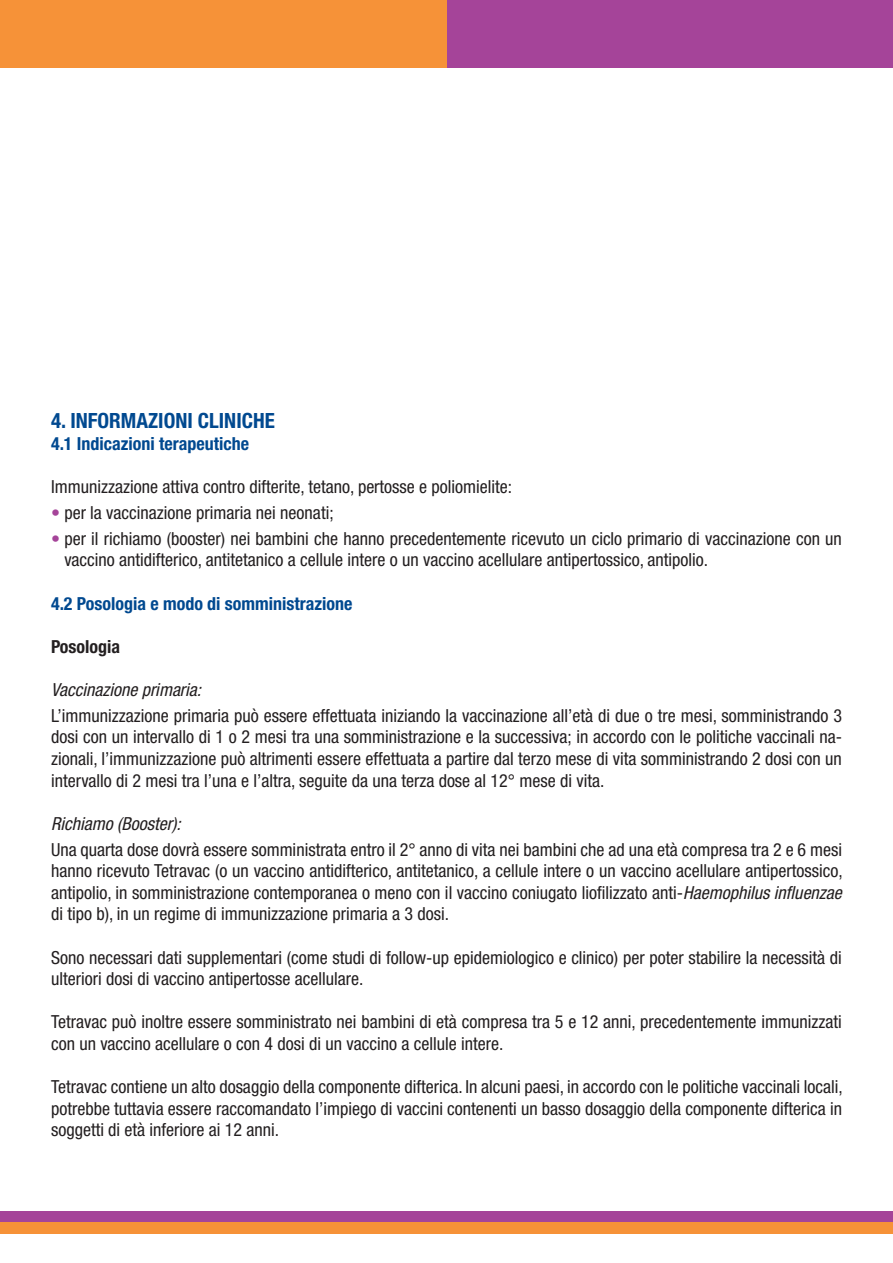
<style>
.page{position:relative;width:893px;height:1263px;background:#fff}
.page>*{position:absolute;margin:0;border:0;box-sizing:border-box;transform-origin:0 0}
.t1{font:700 condensed 21px "Helvetica Neue LT Std";color:#014990}
.t2{font:condensed 18px/21.6px "Helvetica Neue LT Std";color:#231f20}
.t3{font:700 condensed 18px "Helvetica Neue LT Std";color:#014990}
.t4{font:italic condensed 18px "Helvetica Neue LT Std";color:#231f20}
.t5{font:700 condensed 18px "Helvetica Neue LT Std";color:#231f20}
.s1{color:#a54499}
.s2{font-style:italic}
</style>
<div class="page">
<div style="left:0;top:0;width:449px;height:68px;background:#f69238"></div>
<div style="left:447px;top:0;width:446px;height:68px;background:#a54499"></div>
<hr style="left:0;top:0;width:1px;height:68px;background:#a54499">
<div style="left:0;top:1212px;width:893px;height:11px;background:#a54499"></div>
<div style="left:0;top:1222px;width:893px;height:11px;background:#f69238"></div>
<p class="t1" style="left:51px;top:408px;width:225px">4. INFORMAZIONI CLINICHE</p>
<p class="t3" style="left:51px;top:432px;width:200px">4.1 Indicazioni terapeutiche</p>
<p class="t2" style="left:51px;top:476px;width:463px">Immunizzazione attiva contro difterite, tetano, pertosse e poliomielite:</p>
<p class="t2" style="left:51px;top:502px;width:284px"><span class="s1">•</span> per la vaccinazione primaria nei neonati;</p>
<p class="t2" style="left:64px;top:527px;width:779px;text-indent:-13px"><span class="s1">•</span> per il richiamo (booster) nei bambini che hanno precedentemente ricevuto un ciclo primario di vaccinazione con un vaccino antidifterico, antitetanico a cellule intere o un vaccino acellulare antipertossico, antipolio.</p>
<p class="t3" style="left:51px;top:592px;width:303px">4.2 Posologia e modo di somministrazione</p>
<p class="t5" style="left:51px;top:635px;width:71px">Posologia</p>
<p class="t4" style="left:51px;top:679px;width:152px">Vaccinazione primaria:</p>
<p class="t2" style="left:51px;top:704px;width:792px;text-align:justify">L’immunizzazione primaria può essere effettuata iniziando la vaccinazione all’età di due o tre mesi, somministrando 3 dosi con un intervallo di 1 o 2 mesi tra una somministrazione e la successiva; in accordo con le politiche vaccinali na&shy;zionali, l’immunizzazione può altrimenti essere effettuata a partire dal terzo mese di vita somministrando 2 dosi con un intervallo di 2 mesi tra l’una e l’altra, seguite da una terza dose al 12° mese di vita.</p>
<p class="t4" style="left:51px;top:813px;width:131px">Richiamo (Booster):</p>
<p class="t2" style="left:51px;top:838px;width:793px;text-align:justify">Una quarta dose dovrà essere somministrata entro il 2° anno di vita nei bambini che ad una età compresa tra 2 e 6 mesi hanno ricevuto Tetravac (o un vaccino antidifterico, antitetanico, a cellule intere o un vaccino acellulare antipertossico, antipolio, in somministrazione contemporanea o meno con il vaccino coniugato liofilizzato anti-<span class="s2">Haemophilus influenzae </span>di tipo b), in un regime di immunizzazione primaria a 3 dosi.</p>
<p class="t2" style="left:51px;top:946px;width:792px">Sono necessari dati supplementari (come studi di follow-up epidemiologico e clinico) per poter stabilire la necessità di ulteriori dosi di vaccino antipertosse acellulare.</p>
<p class="t2" style="left:51px;top:1011px;width:792px">Tetravac può inoltre essere somministrato nei bambini di età compresa tra 5 e 12 anni, precedentemente immunizzati con un vaccino acellulare o con 4 dosi di un vaccino a cellule intere.</p>
<p class="t2" style="left:51px;top:1076px;width:793px;text-align:justify">Tetravac contiene un alto dosaggio della componente difterica. In alcuni paesi, in accordo con le politiche vaccinali locali, potrebbe tuttavia essere raccomandato l’impiego di vaccini contenenti un basso dosaggio della componente difterica in soggetti di età inferiore ai 12 anni.</p>
</div>
